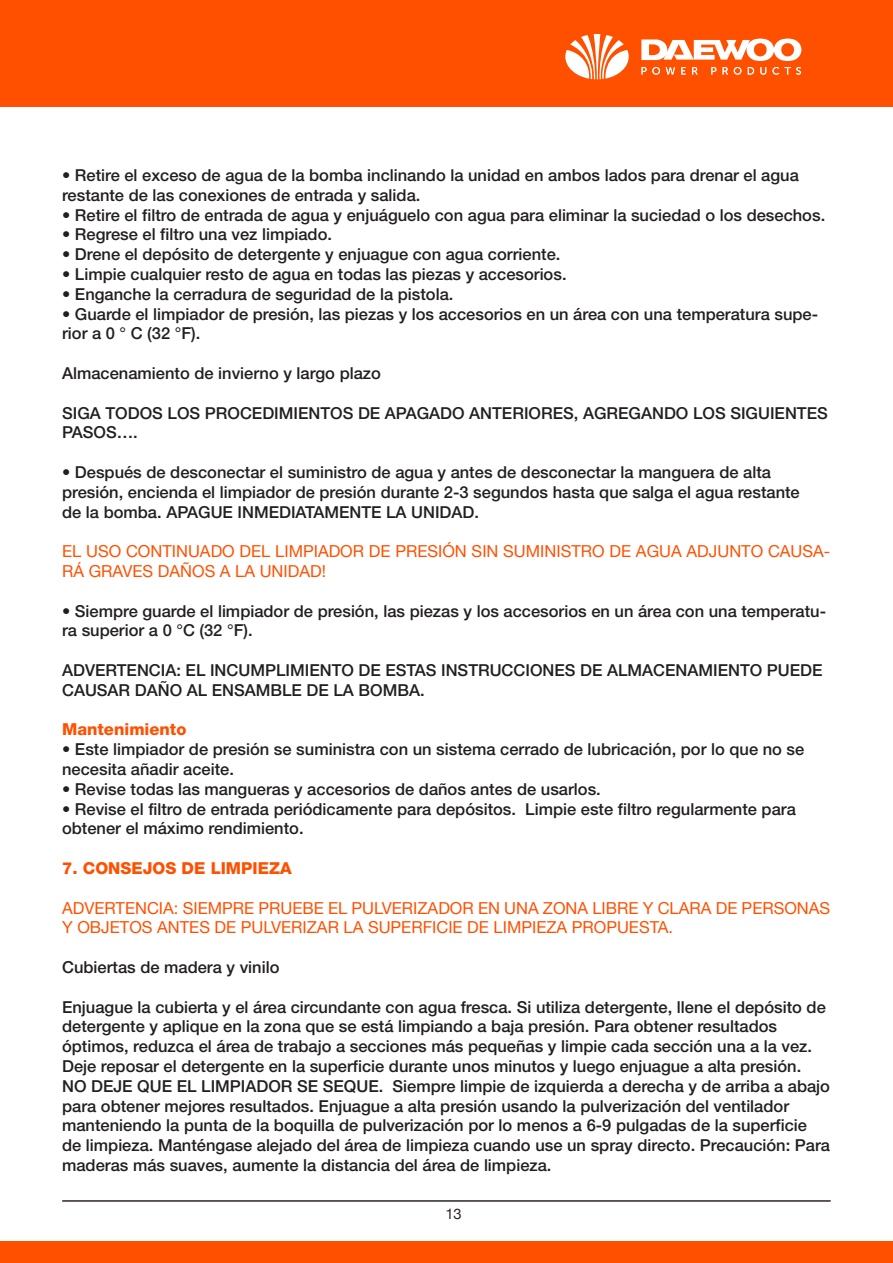
<style>
.page{position:relative;width:893px;height:1263px;background:#fff}
.page>*{position:absolute;margin:0;border:0;box-sizing:border-box;transform-origin:0 0}
.t1{font:500 16.5px/19.8px "Helvetica Neue";color:#231f20}
.t2{font:16.5px/19.8px "Helvetica Neue";color:#ff5000}
.t3{font:800 16.5px "Helvetica Neue";color:#ff5000}
.t4{font:14.7px "Helvetica Neue";color:#2f2429}
</style>
<div class="page">
<div style="left:0;top:0;width:893px;height:106px;background:#ff5000"></div>
<div style="left:0;top:1242px;width:893px;height:21px;background:#ff5000"></div>
<svg style="left:565px;top:34px;width:64px;height:45px"></svg>
<svg style="left:641px;top:38px;width:160px;height:23px"></svg>
<svg style="left:641px;top:67px;width:19px;height:8px"></svg>
<svg style="left:666px;top:67px;width:9px;height:8px"></svg>
<svg style="left:681px;top:67px;width:5px;height:8px"></svg>
<svg style="left:692px;top:67px;width:6px;height:8px"></svg>
<svg style="left:711px;top:67px;width:5px;height:8px"></svg>
<svg style="left:723px;top:67px;width:5px;height:8px"></svg>
<svg style="left:734px;top:67px;width:7px;height:8px"></svg>
<svg style="left:748px;top:67px;width:6px;height:8px"></svg>
<svg style="left:760px;top:67px;width:6px;height:8px"></svg>
<svg style="left:772px;top:67px;width:29px;height:8px"></svg>
<hr style="left:62px;top:1200px;width:769px;height:2px;background:#2f2429">
<p class="t1" style="left:62px;top:165px;width:738px">• Retire el exceso de agua de la bomba inclinando la unidad en ambos lados para drenar el agua restante de las conexiones de entrada y salida.</p>
<p class="t1" style="left:62px;top:205px;width:765px">• Retire el filtro de entrada de agua y enjuáguelo con agua para eliminar la suciedad o los desechos.</p>
<p class="t1" style="left:62px;top:224px;width:271px">• Regrese el filtro una vez limpiado.</p>
<p class="t1" style="left:62px;top:244px;width:500px">• Drene el depósito de detergente y enjuague con agua corriente.</p>
<p class="t1" style="left:62px;top:264px;width:506px">• Limpie cualquier resto de agua en todas las piezas y accesorios.</p>
<p class="t1" style="left:62px;top:284px;width:393px">• Enganche la cerradura de seguridad de la pistola.</p>
<p class="t1" style="left:62px;top:304px;width:758px">• Guarde el limpiador de presión, las piezas y los accesorios en un área con una temperatura supe&shy;rior a 0 ° C (32 °F).</p>
<p class="t1" style="left:62px;top:363px;width:320px">Almacenamiento de invierno y largo plazo</p>
<p class="t1" style="left:62px;top:403px;width:767px">SIGA TODOS LOS PROCEDIMIENTOS DE APAGADO ANTERIORES, AGREGANDO LOS SIGUIENTES<br>PASOS….</p>
<p class="t1" style="left:62px;top:462px;width:739px">• Después de desconectar el suministro de agua y antes de desconectar la manguera de alta presión, encienda el limpiador de presión durante 2-3 segundos hasta que salga el agua restante de la bomba. APAGUE INMEDIATAMENTE LA UNIDAD.</p>
<p class="t2" style="left:62px;top:541px;width:770px">EL USO CONTINUADO DEL LIMPIADOR DE PRESIÓN SIN SUMINISTRO DE AGUA ADJUNTO CAUSA-<br>RÁ GRAVES DAÑOS A LA UNIDAD!</p>
<p class="t1" style="left:62px;top:601px;width:765px">• Siempre guarde el limpiador de presión, las piezas y los accesorios en un área con una temperatu&shy;ra superior a 0 °C (32 °F).</p>
<p class="t1" style="left:62px;top:660px;width:762px">ADVERTENCIA: EL INCUMPLIMIENTO DE ESTAS INSTRUCCIONES DE ALMACENAMIENTO PUEDE<br>CAUSAR DAÑO AL ENSAMBLE DE LA BOMBA.</p>
<p class="t3" style="left:62px;top:720px;width:126px">Mantenimiento</p>
<p class="t1" style="left:62px;top:739px;width:744px">• Este limpiador de presión se suministra con un sistema cerrado de lubricación, por lo que no se necesita añadir aceite.</p>
<p class="t1" style="left:62px;top:779px;width:540px">• Revise todas las mangueras y accesorios de daños antes de usarlos.</p>
<p class="t1" style="left:62px;top:799px;width:735px">• Revise el filtro de entrada periódicamente para depósitos. Limpie este filtro regularmente para obtener el máximo rendimiento.</p>
<p class="t3" style="left:62px;top:858px;width:231px">7. CONSEJOS DE LIMPIEZA</p>
<p class="t2" style="left:62px;top:898px;width:770px">ADVERTENCIA: SIEMPRE PRUEBE EL PULVERIZADOR EN UNA ZONA LIBRE Y CLARA DE PERSONAS<br>Y OBJETOS ANTES DE PULVERIZAR LA SUPERFICIE DE LIMPIEZA PROPUESTA.</p>
<p class="t1" style="left:62px;top:957px;width:219px">Cubiertas de madera y vinilo</p>
<p class="t1" style="left:62px;top:997px;width:769px">Enjuague la cubierta y el área circundante con agua fresca. Si utiliza detergente, llene el depósito de detergente y aplique en la zona que se está limpiando a baja presión. Para obtener resultados óptimos, reduzca el área de trabajo a secciones más pequeñas y limpie cada sección una a la vez.<br>Deje reposar el detergente en la superficie durante unos minutos y luego enjuague a alta presión.<br>NO DEJE QUE EL LIMPIADOR SE SEQUE. Siempre limpie de izquierda a derecha y de arriba a abajo para obtener mejores resultados. Enjuague a alta presión usando la pulverización del ventilador manteniendo la punta de la boquilla de pulverización por lo menos a 6-9 pulgadas de la superficie de limpieza. Manténgase alejado del área de limpieza cuando use un spray directo. Precaución: Para maderas más suaves, aumente la distancia del área de limpieza.</p>
<p class="t4" style="left:445px;top:1205px;width:18px">13</p>
</div>
